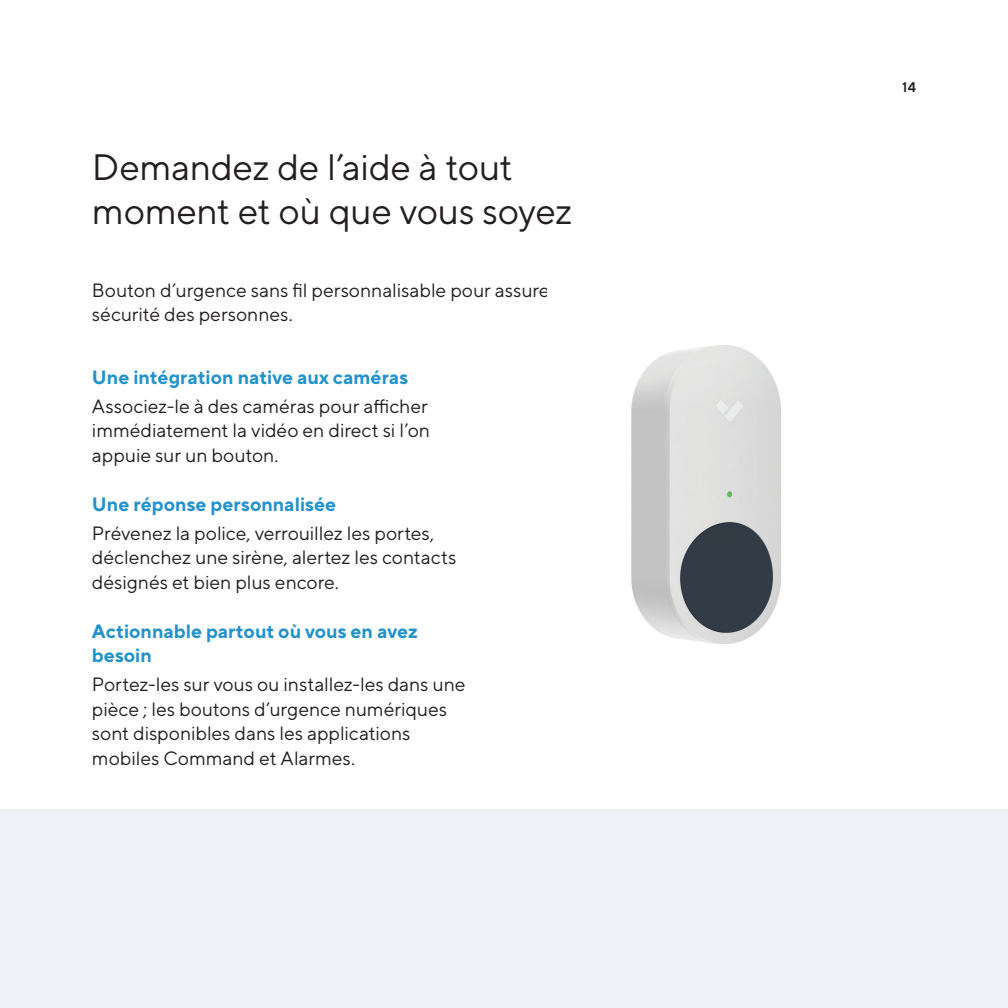
<style>
.page{position:relative;width:1008px;height:1008px;background:#fff}
.page>*{position:absolute;margin:0;border:0;box-sizing:border-box;transform-origin:0 0}
.t1{font:36.75px/43.8px "TT Norms Pro";letter-spacing:-.01em;color:#231f20}
.t2{font:19.25px/24.5px "TT Norms Pro";color:#231f20}
.t3{font:700 19.25px/24.5px "TT Norms Pro";color:#2292cc}
.t4{font:600 14px "TT Norms Pro";color:#231f20}
</style>
<div class="page">
<div style="left:0;top:810px;width:1008px;height:198px;background:#eef1f5"></div>
<img style="left:631px;top:345px;width:151px;height:299px">
<p class="t1" style="left:92px;top:143px;width:482px">Demandez de l’aide à tout moment et où que vous soyez</p>
<p class="t2" style="left:92px;top:276px;width:484px">Bouton d’urgence sans fil personnalisable pour assurer la sécurité des personnes.</p>
<p class="t3" style="left:92px;top:363px;width:318px">Une intégration native aux caméras</p>
<p class="t2" style="left:92px;top:392px;width:340px;text-align:justify">Associez-le à des caméras pour afficher immédiatement la vidéo en direct si l’on appuie sur un bouton.</p>
<p class="t3" style="left:92px;top:490px;width:246px">Une réponse personnalisée</p>
<p class="t2" style="left:92px;top:519px;width:366px">Prévenez la police, verrouillez les portes, déclenchez une sirène, alertez les contacts désignés et bien plus encore.</p>
<p class="t3" style="left:92px;top:617px;width:327px">Actionnable partout où vous en avez besoin</p>
<p class="t2" style="left:92px;top:671px;width:375px">Portez-les sur vous ou installez-les dans une pièce ; les boutons d’urgence numériques sont disponibles dans les applications mobiles Command et Alarmes.</p>
<p class="t4" style="left:902px;top:77px;width:15px">14</p>
</div>
